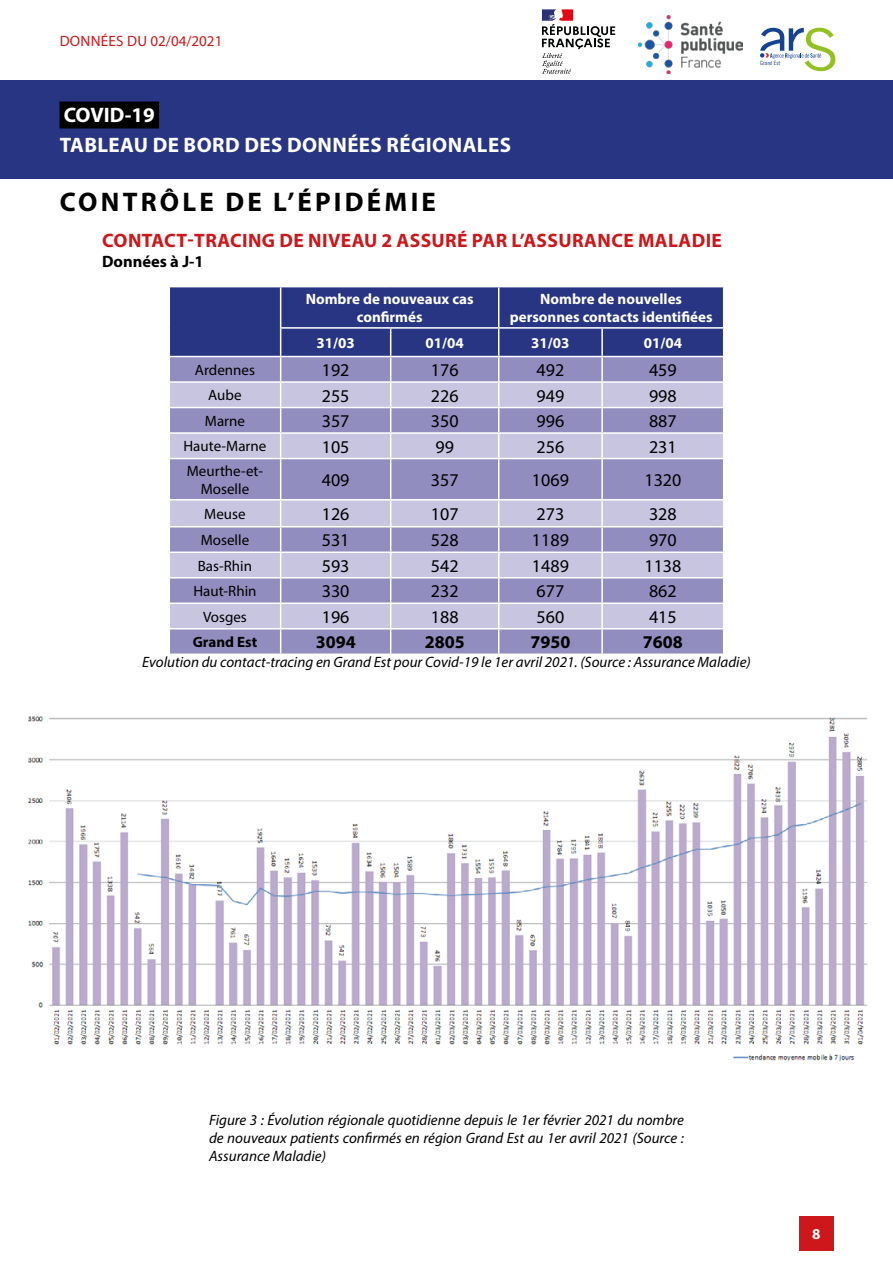
<style>
.page{position:relative;width:893px;height:1263px;background:#fff}
.page>*{position:absolute;margin:0;border:0;box-sizing:border-box;transform-origin:0 0}
.t1{font:700 27px "Myriad Pro";letter-spacing:.12em;color:#000}
.t2{font:700 21px/29.4px "Myriad Pro";letter-spacing:.02em;color:#fff}
.t3{font:700 19.5px "Myriad Pro";letter-spacing:.02em;color:#cd171a}
.t4{font:18px "Myriad Pro";color:#000}
.t5{font:700 18px "Myriad Pro";color:#000}
.t6{font:700 16.5px "Myriad Pro";color:#000}
.t7{font:italic 15px/18px "Myriad Pro";color:#000;text-align:justify}
.t8{font:700 15px/18px "Myriad Pro";color:#fff;text-align:center}
.t9{font:15px/18px "Myriad Pro";color:#000;text-align:center}
.t10{font:15px "Myriad Pro";letter-spacing:.02em;color:#cd171a}
.t11{font:700 15px "Myriad Pro";color:#000}
.t12{font:5.85px "Trade Gothic LT Std Cn 18";color:#154390}
</style>
<div class="page">
<div style="left:0;top:80px;width:893px;height:99px;background:#283583"></div>
<div style="left:60px;top:101px;width:99px;height:27px;background:#000"></div>
<div style="left:799px;top:1216px;width:34px;height:34px;background:#cd171a"></div>
<img style="left:638px;top:15px;width:104px;height:59px">
<svg style="left:760px;top:28px;width:75px;height:43px"></svg>
<svg style="left:542px;top:9px;width:73px;height:65px"></svg>
<img style="left:28px;top:716px;width:840px;height:345px">
<div style="left:170px;top:629px;width:553px;height:24px;background:#918dbe"></div>
<svg style="left:170px;top:459px;width:553px;height:169px;background:#aba7ce"></svg>
<svg style="left:169px;top:287px;width:555px;height:171px;background:#7d80b4"></svg>
<hr style="left:280px;top:459px;width:1px;height:40px;background:#fff">
<hr style="left:390px;top:459px;width:1px;height:40px;background:#fff">
<hr style="left:498px;top:459px;width:1px;height:40px;background:#fff">
<hr style="left:601px;top:459px;width:2px;height:40px;background:#fff">
<hr style="left:169px;top:499px;width:112px;height:1px;background:#fff">
<hr style="left:281px;top:499px;width:110px;height:1px;background:#fff">
<hr style="left:391px;top:499px;width:108px;height:1px;background:#fff">
<hr style="left:499px;top:499px;width:103px;height:1px;background:#fff">
<hr style="left:602px;top:499px;width:122px;height:1px;background:#fff">
<hr style="left:601px;top:500px;width:2px;height:26px;background:#fff">
<hr style="left:169px;top:526px;width:112px;height:1px;background:#fff">
<hr style="left:281px;top:526px;width:110px;height:1px;background:#fff">
<hr style="left:391px;top:526px;width:108px;height:1px;background:#fff">
<hr style="left:499px;top:526px;width:103px;height:1px;background:#fff">
<hr style="left:602px;top:526px;width:122px;height:1px;background:#fff">
<hr style="left:601px;top:527px;width:2px;height:24px;background:#fff">
<hr style="left:169px;top:551px;width:112px;height:2px;background:#fff">
<hr style="left:281px;top:551px;width:110px;height:2px;background:#fff">
<hr style="left:391px;top:551px;width:108px;height:2px;background:#fff">
<hr style="left:499px;top:551px;width:103px;height:2px;background:#fff">
<hr style="left:602px;top:551px;width:122px;height:2px;background:#fff">
<hr style="left:601px;top:553px;width:2px;height:24px;background:#fff">
<hr style="left:169px;top:577px;width:112px;height:1px;background:#fff">
<hr style="left:281px;top:577px;width:110px;height:1px;background:#fff">
<hr style="left:391px;top:577px;width:108px;height:1px;background:#fff">
<hr style="left:499px;top:577px;width:103px;height:1px;background:#fff">
<hr style="left:602px;top:577px;width:122px;height:1px;background:#fff">
<hr style="left:601px;top:578px;width:2px;height:24px;background:#fff">
<hr style="left:169px;top:602px;width:112px;height:2px;background:#fff">
<hr style="left:281px;top:602px;width:110px;height:2px;background:#fff">
<hr style="left:391px;top:602px;width:108px;height:2px;background:#fff">
<hr style="left:499px;top:602px;width:103px;height:2px;background:#fff">
<hr style="left:602px;top:602px;width:122px;height:2px;background:#fff">
<hr style="left:601px;top:604px;width:2px;height:24px;background:#fff">
<svg style="left:280px;top:500px;width:1px;height:153px"></svg>
<svg style="left:390px;top:500px;width:1px;height:153px"></svg>
<svg style="left:498px;top:500px;width:1px;height:153px"></svg>
<hr style="left:601px;top:629px;width:2px;height:24px;background:#fff">
<p class="t10" style="left:60px;top:31px;width:164px">DONNÉES DU 02/04/2021</p>
<p class="t12" style="left:760px;top:59px;width:22px">Grand Est</p>
<h2 class="t2" style="left:60px;top:100px;width:453px">COVID-19<br>TABLEAU DE BORD DES DONNÉES RÉGIONALES</h2>
<h1 class="t1" style="left:60px;top:184px;width:378px">CONTRÔLE DE L’ÉPIDÉMIE</h1>
<h3 class="t3" style="left:102px;top:228px;width:621px">CONTACT-TRACING DE NIVEAU 2 ASSURÉ PAR L’ASSURANCE MALADIE</h3>
<p class="t6" style="left:102px;top:251px;width:103px">Données à J-1</p>
<p class="t8" style="left:306px;top:289px;width:169px">Nombre de nouveaux cas confirmés</p>
<p class="t8" style="left:510px;top:289px;width:204px">Nombre de nouvelles personnes contacts identifiées</p>
<p class="t8" style="left:317px;top:333px;width:40px">31/03</p>
<p class="t8" style="left:426px;top:333px;width:40px">01/04</p>
<p class="t8" style="left:531px;top:333px;width:40px">31/03</p>
<p class="t8" style="left:644px;top:333px;width:40px">01/04</p>
<p class="t9" style="left:195px;top:361px;width:61px">Ardennes</p>
<p class="t4" style="left:322px;top:359px;width:29px">192</p>
<p class="t4" style="left:431px;top:359px;width:29px">176</p>
<p class="t4" style="left:537px;top:359px;width:29px">492</p>
<p class="t4" style="left:649px;top:359px;width:29px">459</p>
<p class="t9" style="left:208px;top:386px;width:35px">Aube</p>
<p class="t4" style="left:322px;top:384px;width:29px">255</p>
<p class="t4" style="left:431px;top:384px;width:29px">226</p>
<p class="t4" style="left:537px;top:384px;width:29px">949</p>
<p class="t4" style="left:649px;top:384px;width:29px">998</p>
<p class="t9" style="left:205px;top:412px;width:42px">Marne</p>
<p class="t4" style="left:322px;top:410px;width:29px">357</p>
<p class="t4" style="left:431px;top:410px;width:29px">350</p>
<p class="t4" style="left:537px;top:410px;width:29px">996</p>
<p class="t4" style="left:649px;top:410px;width:29px">887</p>
<p class="t9" style="left:184px;top:437px;width:84px">Haute-Marne</p>
<p class="t4" style="left:322px;top:435px;width:29px">105</p>
<p class="t4" style="left:435px;top:435px;width:20px">99</p>
<p class="t4" style="left:537px;top:435px;width:29px">256</p>
<p class="t4" style="left:649px;top:435px;width:29px">231</p>
<p class="t9" style="left:187px;top:461px;width:78px">Meurthe-et-<br>Moselle</p>
<p class="t4" style="left:322px;top:469px;width:29px">409</p>
<p class="t4" style="left:431px;top:469px;width:29px">357</p>
<p class="t4" style="left:532px;top:469px;width:38px">1069</p>
<p class="t4" style="left:644px;top:469px;width:38px">1320</p>
<p class="t9" style="left:204px;top:505px;width:43px">Meuse</p>
<p class="t4" style="left:322px;top:503px;width:29px">126</p>
<p class="t4" style="left:431px;top:503px;width:29px">107</p>
<p class="t4" style="left:537px;top:503px;width:29px">273</p>
<p class="t4" style="left:649px;top:503px;width:29px">328</p>
<p class="t9" style="left:201px;top:531px;width:50px">Moselle</p>
<p class="t4" style="left:322px;top:529px;width:29px">531</p>
<p class="t4" style="left:431px;top:529px;width:29px">528</p>
<p class="t4" style="left:532px;top:529px;width:38px">1189</p>
<p class="t4" style="left:649px;top:529px;width:29px">970</p>
<p class="t9" style="left:198px;top:556px;width:56px">Bas-Rhin</p>
<p class="t4" style="left:322px;top:555px;width:29px">593</p>
<p class="t4" style="left:431px;top:555px;width:29px">542</p>
<p class="t4" style="left:532px;top:555px;width:38px">1489</p>
<p class="t4" style="left:644px;top:555px;width:38px">1138</p>
<p class="t9" style="left:193px;top:582px;width:65px">Haut-Rhin</p>
<p class="t4" style="left:322px;top:580px;width:29px">330</p>
<p class="t4" style="left:431px;top:580px;width:29px">232</p>
<p class="t4" style="left:537px;top:580px;width:29px">677</p>
<p class="t4" style="left:649px;top:580px;width:29px">862</p>
<p class="t9" style="left:203px;top:607px;width:45px">Vosges</p>
<p class="t4" style="left:322px;top:606px;width:29px">196</p>
<p class="t4" style="left:431px;top:606px;width:29px">188</p>
<p class="t4" style="left:537px;top:606px;width:29px">560</p>
<p class="t4" style="left:649px;top:606px;width:29px">415</p>
<p class="t11" style="left:193px;top:632px;width:66px">Grand Est</p>
<p class="t5" style="left:316px;top:630px;width:41px">3094</p>
<p class="t5" style="left:425px;top:630px;width:41px">2805</p>
<p class="t5" style="left:530px;top:630px;width:41px">7950</p>
<p class="t5" style="left:643px;top:630px;width:41px">7608</p>
<p class="t7" style="left:142px;top:653px;width:610px">Evolution du contact-tracing en Grand Est pour Covid-19 le 1er avril 2021. (Source : Assurance Maladie)</p>
<p class="t7" style="left:209px;top:1111px;width:476px">Figure 3 : Évolution régionale quotidienne depuis le 1er février 2021 du nombre de nouveaux patients confirmés en région Grand Est au 1er avril 2021 (Source :<br>Assurance Maladie)</p>
<p class="t8" style="left:812px;top:1224px;width:10px">8</p>
</div>
